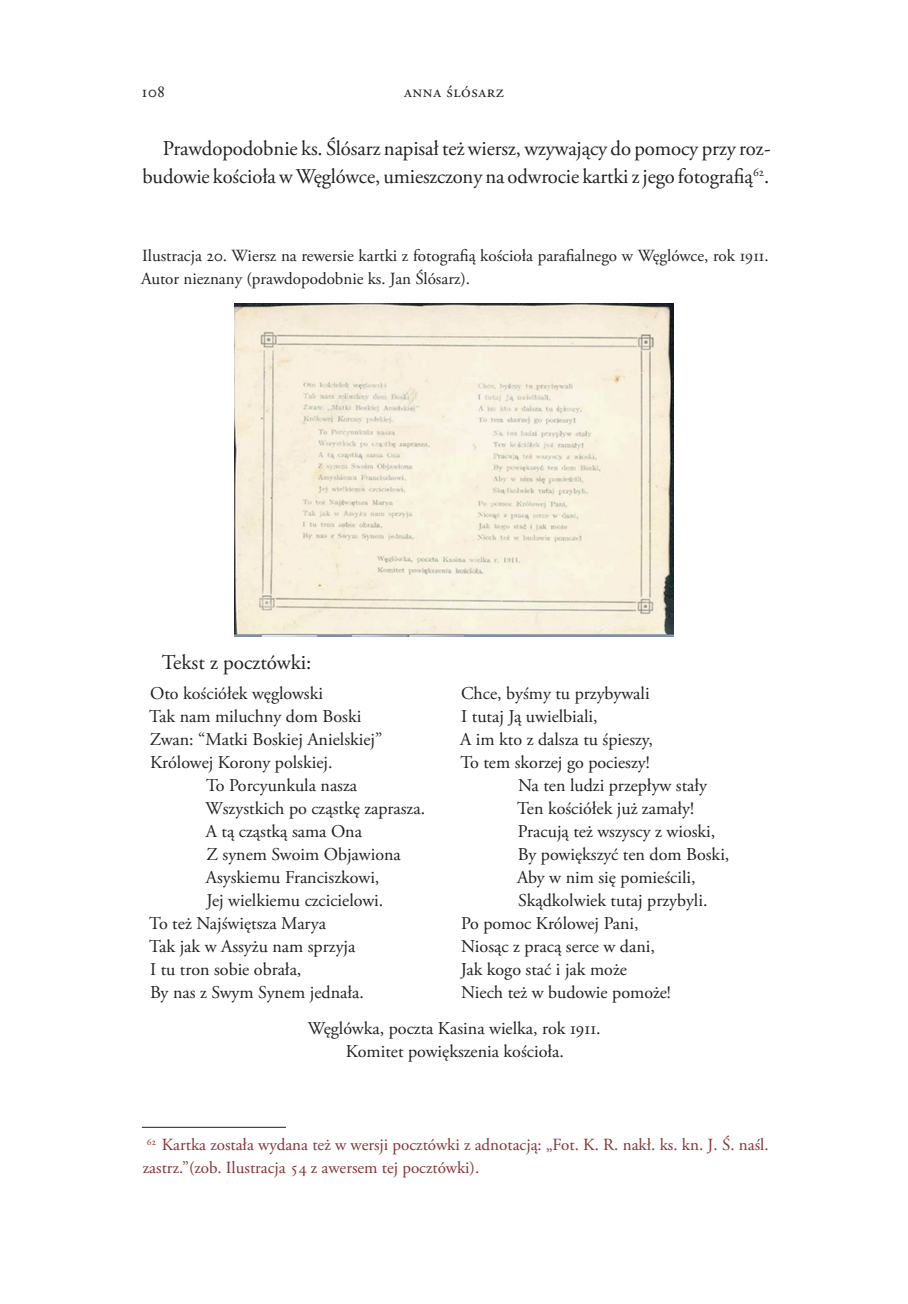
<style>
.page{position:relative;width:908px;height:1304px;background:#fff}
.page>*{position:absolute;margin:0;border:0;box-sizing:border-box;transform-origin:0 0}
.t1{font:21px/27.6px "Adobe Garamond Pro";letter-spacing:-.005em;color:#231f20;text-align:right}
.t2{font:18px/23px "Adobe Garamond Pro";letter-spacing:-.005em;color:#231f20}
.t3{font:17px/23px "Adobe Garamond Pro";color:#231f20}
.t4{font:17px/23px "Adobe Garamond Pro";letter-spacing:-.02em;color:#853235}
.t5{font:17px "Adobe Garamond Pro";letter-spacing:.035em;color:#231f20}
</style>
<div class="page">
<hr style="left:142px;top:1127px;width:144px;height:1px;background:#231f20">
<img style="left:235px;top:303px;width:437px;height:334px">
<p class="t3" style="left:142px;top:81px;width:24px">108</p>
<p class="t5" style="left:404px;top:82px;width:101px">Anna Ślósarz</p>
<p class="t1" style="left:142px;top:136px;width:629px">Prawdopodobnie ks. Ślósarz napisał też wiersz, wzywający do pomocy przy roz&shy;budowie kościoła w Węglówce, umieszczony na odwrocie kartki z jego fotografią<sup>62</sup>.</p>
<p class="t3" style="left:141px;top:244px;width:629px">Ilustracja 20. Wiersz na rewersie kartki z fotografią kościoła parafialnego w Węglówce, rok 1911.<br>Autor nieznany (prawdopodobnie ks. Jan Ślósarz).</p>
<p class="t1" style="left:162px;top:649px;width:151px">Tekst z pocztówki:</p>
<p class="t2" style="left:149px;top:683px;width:234px">Oto kościółek węglowski<br>Tak nam miluchny dom Boski<br>Zwan: “Matki Boskiej Anielskiej”<br>Królowej Korony polskiej.</p>
<p class="t2" style="left:206px;top:775px;width:153px">To Porcyunkula nasza</p>
<p class="t2" style="left:205px;top:798px;width:221px">Wszystkich po cząstkę zaprasza.</p>
<p class="t2" style="left:206px;top:821px;width:158px">A tą cząstką sama Ona</p>
<p class="t2" style="left:206px;top:844px;width:196px">Z synem Swoim Objawiona</p>
<p class="t2" style="left:206px;top:867px;width:175px">Asyskiemu Franciszkowi,</p>
<p class="t2" style="left:206px;top:890px;width:178px">Jej wielkiemu czcicielowi.</p>
<p class="t2" style="left:149px;top:913px;width:178px">To też Najświętsza Marya</p>
<p class="t2" style="left:149px;top:936px;width:208px">Tak jak w Assyżu nam sprzyja</p>
<p class="t2" style="left:150px;top:959px;width:153px">I tu tron sobie obrała,</p>
<p class="t2" style="left:150px;top:982px;width:215px">By nas z Swym Synem jednała.</p>
<p class="t2" style="left:461px;top:683px;width:190px">Chce, byśmy tu przybywali</p>
<p class="t2" style="left:461px;top:706px;width:138px">I tutaj Ją uwielbiali,</p>
<p class="t2" style="left:460px;top:729px;width:194px">A im kto z dalsza tu śpieszy,</p>
<p class="t2" style="left:460px;top:752px;width:191px">To tem skorzej go pocieszy!</p>
<p class="t2" style="left:518px;top:775px;width:190px">Na ten ludzi przepływ stały</p>
<p class="t2" style="left:517px;top:798px;width:178px">Ten kościółek już zamały!</p>
<p class="t2" style="left:517px;top:821px;width:199px">Pracują też wszyscy z wioski,</p>
<p class="t2" style="left:517px;top:844px;width:213px">By powiększyć ten dom Boski,</p>
<p class="t2" style="left:517px;top:867px;width:180px">Aby w nim się pomieścili,</p>
<p class="t2" style="left:518px;top:890px;width:191px">Skądkolwiek tutaj przybyli.</p>
<p class="t2" style="left:461px;top:913px;width:179px">Po pomoc Królowej Pani,</p>
<p class="t2" style="left:461px;top:936px;width:195px">Niosąc z pracą serce w dani,</p>
<p class="t2" style="left:460px;top:959px;width:167px">Jak kogo stać i jak może</p>
<p class="t2" style="left:461px;top:982px;width:211px">Niech też w budowie pomoże!</p>
<p class="t2" style="left:308px;top:1018px;width:294px;text-align:center">Węglówka, poczta Kasina wielka, rok 1911.<br>Komitet powiększenia kościoła.</p>
<p class="t4" style="left:143px;top:1134px;width:627px"><sup>62</sup> Kartka została wydana też w wersji pocztówki z adnotacją: „Fot. K. R. nakł. ks. kn. J. Ś. naśl. zastrz.”(zob. Ilustracja 54 z awersem tej pocztówki).</p>
</div>
